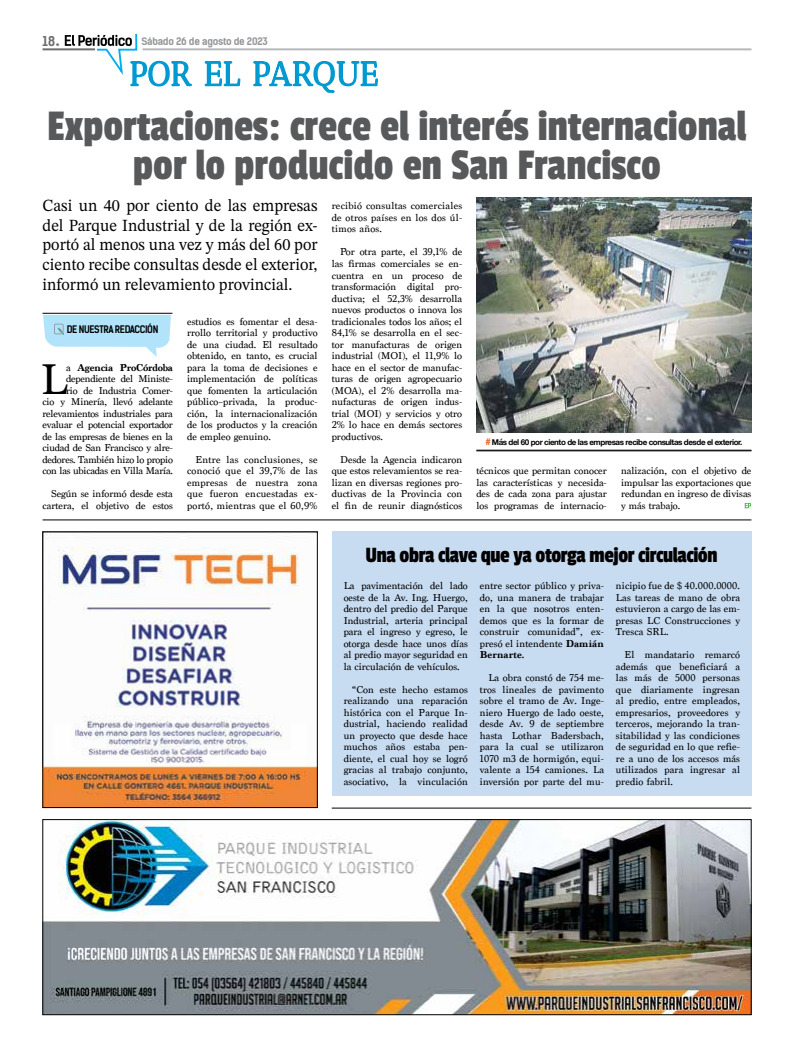
<style>
.page{position:relative;width:794px;height:1049px;background:#fff}
.page>*{position:absolute;margin:0;border:0;box-sizing:border-box;transform-origin:0 0}
.t1{font:45.8px/39px "Passion One";color:#58595b;text-align:center;scale:.94 1}
.t2{font:45.2px "Marion";color:#000}
.t3{font:33px "Antic Didone";letter-spacing:.015em;color:#009ad3}
.t4{font:22.9px "Passion One";letter-spacing:-.02em;color:#000;scale:.94 1}
.t5{font:17px/19.8px "STIX Two Text";color:#000;text-align:justify;scale:.96 1}
.t6{font:700 13px "Kelson Sans";color:#6d6e71}
.t7{font:10.5px/11.5px "Marion";color:#000;text-align:justify}
.t8{font:10.5px/11.5px "Marion";letter-spacing:-.02em;color:#000;text-align:right}
.t9{font:700 10px "Kelson Sans RU";letter-spacing:-.025em;color:#939598}
.t10{font:700 10px "Kelson Sans";letter-spacing:-.04em;color:#000;scale:.91 1}
.t11{font:700 8px "Helvetica Neue";letter-spacing:-.05em;color:#000}
.t12{font:600 2.5px "Franklin Gothic IT Cby BT";letter-spacing:-.025em;color:#6d6e71}
.s1{font-weight:400}
.s2{font-weight:700}
.s3{font-size:9.5px;color:#e75f20}
</style>
<div class="page">
<hr style="left:142px;top:48px;width:609px;height:2px;background:#b6b8ba">
<hr style="left:43px;top:48px;width:52px;height:2px;background:#6d6e71">
<svg style="left:65px;top:34px;width:128px;height:53px"></svg>
<svg style="left:204px;top:61px;width:37px;height:26px"></svg>
<svg style="left:253px;top:61px;width:125px;height:32px"></svg>
<svg style="left:43px;top:315px;width:128px;height:42px"></svg>
<hr style="left:43px;top:313px;width:129px;height:1px;background:#000">
<hr style="left:332px;top:808px;width:419px;height:1px;background:#000">
<hr style="left:43px;top:520px;width:708px;height:1px;background:#000">
<img style="left:45px;top:821px;width:704px;height:192px">
<div style="left:43px;top:819px;width:708px;height:196px;border:1px solid #000"></div>
<img style="left:45px;top:534px;width:270px;height:272px">
<svg style="left:744px;top:503px;width:7px;height:5px"></svg>
<div style="left:332px;top:532px;width:419px;height:264px;background:#c7dbf1"></div>
<img style="left:476px;top:198px;width:275px;height:234px">
<hr style="left:476px;top:450px;width:275px;height:1px;background:#000">
<hr style="left:476px;top:451px;width:275px;height:1px;background:#000">
<p class="t6" style="left:43px;top:33px;width:19px">18•</p>
<p class="t9" style="left:141px;top:35px;width:128px">Sábado 26 de agosto de 2023</p>
<h3 class="t3" style="left:130px;top:54px;width:250px">POR EL PARQUE</h3>
<h1 class="t1" style="left:47px;top:106px;width:745px">Exportaciones: crece el interés internacional por lo producido en San Francisco</h1>
<p class="t12" style="left:118px;top:120px;width:15px"><span class="s1">•</span>15 AÑOS <span class="s1">•</span></p>
<h3 class="t5" style="left:43px;top:195px;width:288px">Casi un 40 por ciento de las empresas del Parque Industrial y de la región ex&shy;portó al menos una vez y más del 60 por ciento recibe consultas desde el exterior, informó un relevamiento provincial.</h3>
<p class="t10" style="left:67px;top:322px;width:102px">DE NUESTRA REDACCIÓN</p>
<p class="t8" style="left:43px;top:361px;width:132px">a <span class="s2">Agencia ProCórdoba </span>dependiente del Ministe-<br>rio de Industria Comer-<br>cio y Minería, llevó adelante relevamientos industriales para evaluar el potencial exportador de las empresas de bienes en la ciudad de San Francisco y alre&shy;dedores. También hizo lo propio con las ubicadas en Villa María.</p>
<p class="t7" style="left:43px;top:488px;width:132px;text-align:right">Según se informó desde esta cartera, el objetivo de estos</p>
<h2 class="t2" style="left:40px;top:352px;width:28px">L</h2>
<p class="t7" style="left:187px;top:316px;width:132px">estudios es fomentar el desa&shy;rrollo territorial y productivo de una ciudad. El resultado obtenido, en tanto, es crucial para la toma de decisiones e implementación de políticas que fomenten la articulación público–privada, la produc&shy;ción, la internacionalización de los productos y la creación de empleo genuino.</p>
<p class="t7" style="left:187px;top:454px;width:132px;text-indent:9px">Entre las conclusiones, se conoció que el 39,7% de las empresas de nuestra zona que fueron encuestadas ex&shy;portó, mientras que el 60,9%</p>
<p class="t7" style="left:332px;top:200px;width:132px">recibió consultas comerciales de otros países en los dos úl&shy;timos años.</p>
<p class="t7" style="left:332px;top:246px;width:132px;text-indent:9px">Por otra parte, el 39,1% de las firmas comerciales se en&shy;cuentra en un proceso de transformación digital pro&shy;ductiva; el 52,3% desarrolla nuevos productos o innova los tradicionales todos los años; el 84,1% se desarrolla en el sec&shy;tor manufacturas de origen industrial (MOI), el 11,9% lo hace en el sector de manufac&shy;turas de origen agropecuario (MOA), el 2% desarrolla ma&shy;nufacturas de origen indus&shy;trial (MOI) y servicios y otro 2% lo hace en demás sectores productivos.</p>
<p class="t7" style="left:332px;top:454px;width:132px;text-indent:9px">Desde la Agencia indicaron que estos relevamientos se rea&shy;lizan en diversas regiones pro&shy;ductivas de la Provincia con el fin de reunir diagnósticos</p>
<p class="t7" style="left:476px;top:465px;width:132px">técnicos que permitan conocer las características y necesida&shy;des de cada zona para ajustar los programas de internacio-</p>
<p class="t7" style="left:621px;top:465px;width:132px">nalización, con el objetivo de impulsar las exportaciones que redundan en ingreso de divisas y más trabajo.</p>
<p class="t11" style="left:485px;top:436px;width:259px"><span class="s3">#</span> Más del 60 por ciento de las empresas recibe consultas desde el exterior.</p>
<h3 class="t4" style="left:366px;top:542px;width:376px">Una obra clave que ya otorga mejor circulación</h3>
<p class="t7" style="left:344px;top:580px;width:126px">La pavimentación del lado oeste de la Av. Ing. Huergo, dentro del predio del Parque Industrial, arteria principal para el ingreso y egreso, le otorga desde hace unos días al predio mayor seguridad en la circulación de vehículos.</p>
<p class="t7" style="left:344px;top:684px;width:126px;text-indent:9px">“Con este hecho estamos realizando una reparación histórica con el Parque In&shy;dustrial, haciendo realidad un proyecto que desde hace muchos años estaba pen&shy;diente, el cual hoy se logró gracias al trabajo conjunto, asociativo, la vinculación</p>
<p class="t7" style="left:480px;top:580px;width:126px">entre sector público y priva&shy;do, una manera de trabajar en la que nosotros enten&shy;demos que es la formar de construir comunidad”, ex&shy;presó el intendente <span class="s2">Damián Bernarte.</span></p>
<p class="t7" style="left:480px;top:672px;width:126px;text-indent:9px">La obra constó de 754 me&shy;tros lineales de pavimento sobre el tramo de Av. Inge&shy;niero Huergo de lado oeste, desde Av. 9 de septiembre hasta Lothar Badersbach, para la cual se utilizaron 1070 m3 de hormigón, equi&shy;valente a 154 camiones. La inversión por parte del mu-</p>
<p class="t7" style="left:616px;top:580px;width:126px">nicipio fue de $ 40.000.0000.<br>Las tareas de mano de obra estuvieron a cargo de las em&shy;presas LC Construcciones y Tresca SRL.</p>
<p class="t7" style="left:616px;top:649px;width:126px;text-indent:9px">El mandatario remarcó además que beneficiará a las más de 5000 personas que diariamente ingresan al predio, entre empleados, empresarios, proveedores y terceros, mejorando la tran&shy;sitabilidad y las condiciones de seguridad en lo que refie&shy;re a uno de los accesos más utilizados para ingresar al predio fabril.</p>
</div>
